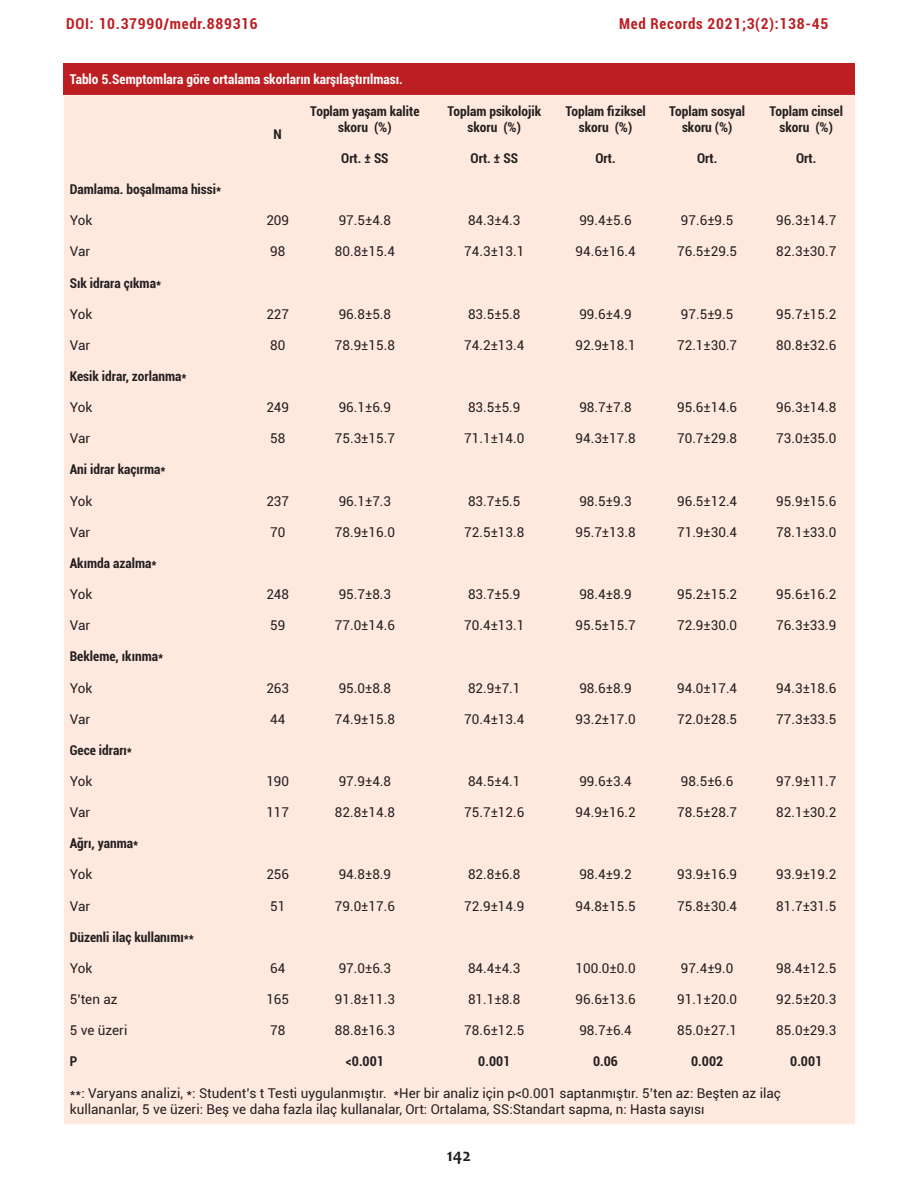
<style>
.page{position:relative;width:918px;height:1188px;background:#fff}
.page>*{position:absolute;margin:0;border:0;box-sizing:border-box;transform-origin:0 0}
.t1{font:700 18px "Candara";color:#231f20}
.t2{font:700 condensed 15px "Roboto";letter-spacing:.05em;color:#bd1e22}
.t3{font:13.5px/16.2px "Roboto";color:#231f20}
.t4{font:700 condensed 13.5px/16.2px "Roboto";color:#231f20;text-align:center}
.t5{font:700 condensed 13.5px "Roboto";color:#fff}
</style>
<div class="page">
<div style="left:64px;top:64px;width:791px;height:31px;background:#bd1e22"></div>
<div style="left:64px;top:95px;width:791px;height:1029px;background:#ffe9df"></div>
<p class="t2" style="left:66px;top:13px;width:193px">DOI: 10.37990/medr.889316</p>
<p class="t2" style="left:619px;top:13px;width:211px">Med Records 2021;3(2):138-45</p>
<p class="t5" style="left:70px;top:70px;width:335px">Tablo 5.Semptomlara göre ortalama skorların karşılaştırılması.</p>
<p class="t4" style="left:274px;top:126px;width:10px">N</p>
<p class="t4" style="left:310px;top:102px;width:111px">Toplam yaşam kalite skoru (%)</p>
<p class="t4" style="left:447px;top:102px;width:95px">Toplam psikolojik skoru (%)</p>
<p class="t4" style="left:565px;top:102px;width:82px">Toplam fiziksel skoru (%)</p>
<p class="t4" style="left:669px;top:102px;width:78px">Toplam sosyal skoru (%)</p>
<p class="t4" style="left:770px;top:102px;width:75px">Toplam cinsel skoru (%)</p>
<p class="t4" style="left:341px;top:150px;width:49px">Ort. ± SS</p>
<p class="t4" style="left:471px;top:150px;width:49px">Ort. ± SS</p>
<p class="t4" style="left:595px;top:150px;width:22px">Ort.</p>
<p class="t4" style="left:697px;top:150px;width:22px">Ort.</p>
<p class="t4" style="left:796px;top:150px;width:22px">Ort.</p>
<p class="t4" style="left:70px;top:181px;width:153px">Damlama. boşalmama hissi*</p>
<p class="t3" style="left:70px;top:212px;width:24px">Yok</p>
<p class="t3" style="left:266px;top:212px;width:24px">209</p>
<p class="t3" style="left:339px;top:212px;width:54px">97.5±4.8</p>
<p class="t3" style="left:468px;top:212px;width:54px">84.3±4.3</p>
<p class="t3" style="left:579px;top:212px;width:54px">99.4±5.6</p>
<p class="t3" style="left:681px;top:212px;width:54px">97.6±9.5</p>
<p class="t3" style="left:776px;top:212px;width:62px">96.3±14.7</p>
<p class="t3" style="left:70px;top:243px;width:22px">Var</p>
<p class="t3" style="left:270px;top:243px;width:17px">98</p>
<p class="t3" style="left:335px;top:243px;width:62px">80.8±15.4</p>
<p class="t3" style="left:464px;top:243px;width:62px">74.3±13.1</p>
<p class="t3" style="left:576px;top:243px;width:62px">94.6±16.4</p>
<p class="t3" style="left:677px;top:243px;width:62px">76.5±29.5</p>
<p class="t3" style="left:776px;top:243px;width:62px">82.3±30.7</p>
<p class="t4" style="left:70px;top:274px;width:93px">Sık idrara çıkma*</p>
<p class="t3" style="left:70px;top:305px;width:24px">Yok</p>
<p class="t3" style="left:266px;top:305px;width:24px">227</p>
<p class="t3" style="left:339px;top:305px;width:54px">96.8±5.8</p>
<p class="t3" style="left:468px;top:305px;width:54px">83.5±5.8</p>
<p class="t3" style="left:579px;top:305px;width:54px">99.6±4.9</p>
<p class="t3" style="left:681px;top:305px;width:54px">97.5±9.5</p>
<p class="t3" style="left:776px;top:305px;width:62px">95.7±15.2</p>
<p class="t3" style="left:70px;top:336px;width:22px">Var</p>
<p class="t3" style="left:270px;top:336px;width:17px">80</p>
<p class="t3" style="left:335px;top:336px;width:62px">78.9±15.8</p>
<p class="t3" style="left:464px;top:336px;width:62px">74.2±13.4</p>
<p class="t3" style="left:576px;top:336px;width:62px">92.9±18.1</p>
<p class="t3" style="left:677px;top:336px;width:62px">72.1±30.7</p>
<p class="t3" style="left:776px;top:336px;width:62px">80.8±32.6</p>
<p class="t4" style="left:70px;top:368px;width:118px">Kesik idrar, zorlanma*</p>
<p class="t3" style="left:70px;top:399px;width:24px">Yok</p>
<p class="t3" style="left:266px;top:399px;width:24px">249</p>
<p class="t3" style="left:339px;top:399px;width:54px">96.1±6.9</p>
<p class="t3" style="left:468px;top:399px;width:54px">83.5±5.9</p>
<p class="t3" style="left:579px;top:399px;width:54px">98.7±7.8</p>
<p class="t3" style="left:677px;top:399px;width:62px">95.6±14.6</p>
<p class="t3" style="left:776px;top:399px;width:62px">96.3±14.8</p>
<p class="t3" style="left:70px;top:430px;width:22px">Var</p>
<p class="t3" style="left:270px;top:430px;width:17px">58</p>
<p class="t3" style="left:335px;top:430px;width:62px">75.3±15.7</p>
<p class="t3" style="left:464px;top:430px;width:62px">71.1±14.0</p>
<p class="t3" style="left:576px;top:430px;width:62px">94.3±17.8</p>
<p class="t3" style="left:677px;top:430px;width:62px">70.7±29.8</p>
<p class="t3" style="left:776px;top:430px;width:62px">73.0±35.0</p>
<p class="t4" style="left:70px;top:461px;width:97px">Ani idrar kaçırma*</p>
<p class="t3" style="left:70px;top:492px;width:24px">Yok</p>
<p class="t3" style="left:266px;top:492px;width:24px">237</p>
<p class="t3" style="left:339px;top:492px;width:54px">96.1±7.3</p>
<p class="t3" style="left:468px;top:492px;width:54px">83.7±5.5</p>
<p class="t3" style="left:579px;top:492px;width:54px">98.5±9.3</p>
<p class="t3" style="left:677px;top:492px;width:62px">96.5±12.4</p>
<p class="t3" style="left:776px;top:492px;width:62px">95.9±15.6</p>
<p class="t3" style="left:70px;top:523px;width:22px">Var</p>
<p class="t3" style="left:270px;top:523px;width:17px">70</p>
<p class="t3" style="left:335px;top:523px;width:62px">78.9±16.0</p>
<p class="t3" style="left:464px;top:523px;width:62px">72.5±13.8</p>
<p class="t3" style="left:576px;top:523px;width:62px">95.7±13.8</p>
<p class="t3" style="left:677px;top:523px;width:62px">71.9±30.4</p>
<p class="t3" style="left:776px;top:523px;width:62px">78.1±33.0</p>
<p class="t4" style="left:70px;top:555px;width:88px">Akımda azalma*</p>
<p class="t3" style="left:70px;top:586px;width:24px">Yok</p>
<p class="t3" style="left:266px;top:586px;width:24px">248</p>
<p class="t3" style="left:339px;top:586px;width:54px">95.7±8.3</p>
<p class="t3" style="left:468px;top:586px;width:54px">83.7±5.9</p>
<p class="t3" style="left:579px;top:586px;width:54px">98.4±8.9</p>
<p class="t3" style="left:677px;top:586px;width:62px">95.2±15.2</p>
<p class="t3" style="left:776px;top:586px;width:62px">95.6±16.2</p>
<p class="t3" style="left:70px;top:617px;width:22px">Var</p>
<p class="t3" style="left:270px;top:617px;width:17px">59</p>
<p class="t3" style="left:335px;top:617px;width:62px">77.0±14.6</p>
<p class="t3" style="left:464px;top:617px;width:62px">70.4±13.1</p>
<p class="t3" style="left:576px;top:617px;width:62px">95.5±15.7</p>
<p class="t3" style="left:677px;top:617px;width:62px">72.9±30.0</p>
<p class="t3" style="left:776px;top:617px;width:62px">76.3±33.9</p>
<p class="t4" style="left:70px;top:648px;width:95px">Bekleme, ıkınma*</p>
<p class="t3" style="left:70px;top:679px;width:24px">Yok</p>
<p class="t3" style="left:266px;top:679px;width:24px">263</p>
<p class="t3" style="left:339px;top:679px;width:54px">95.0±8.8</p>
<p class="t3" style="left:468px;top:679px;width:54px">82.9±7.1</p>
<p class="t3" style="left:579px;top:679px;width:54px">98.6±8.9</p>
<p class="t3" style="left:677px;top:679px;width:62px">94.0±17.4</p>
<p class="t3" style="left:776px;top:679px;width:62px">94.3±18.6</p>
<p class="t3" style="left:70px;top:710px;width:22px">Var</p>
<p class="t3" style="left:270px;top:710px;width:17px">44</p>
<p class="t3" style="left:335px;top:710px;width:62px">74.9±15.8</p>
<p class="t3" style="left:464px;top:710px;width:62px">70.4±13.4</p>
<p class="t3" style="left:576px;top:710px;width:62px">93.2±17.0</p>
<p class="t3" style="left:677px;top:710px;width:62px">72.0±28.5</p>
<p class="t3" style="left:776px;top:710px;width:62px">77.3±33.5</p>
<p class="t4" style="left:70px;top:741px;width:64px">Gece idrarı*</p>
<p class="t3" style="left:70px;top:773px;width:24px">Yok</p>
<p class="t3" style="left:266px;top:773px;width:24px">190</p>
<p class="t3" style="left:339px;top:773px;width:54px">97.9±4.8</p>
<p class="t3" style="left:468px;top:773px;width:54px">84.5±4.1</p>
<p class="t3" style="left:579px;top:773px;width:54px">99.6±3.4</p>
<p class="t3" style="left:681px;top:773px;width:54px">98.5±6.6</p>
<p class="t3" style="left:776px;top:773px;width:62px">97.9±11.7</p>
<p class="t3" style="left:70px;top:804px;width:22px">Var</p>
<p class="t3" style="left:266px;top:804px;width:24px">117</p>
<p class="t3" style="left:335px;top:804px;width:62px">82.8±14.8</p>
<p class="t3" style="left:464px;top:804px;width:62px">75.7±12.6</p>
<p class="t3" style="left:576px;top:804px;width:62px">94.9±16.2</p>
<p class="t3" style="left:677px;top:804px;width:62px">78.5±28.7</p>
<p class="t3" style="left:776px;top:804px;width:62px">82.1±30.2</p>
<p class="t4" style="left:70px;top:835px;width:70px">Ağrı, yanma*</p>
<p class="t3" style="left:70px;top:866px;width:24px">Yok</p>
<p class="t3" style="left:266px;top:866px;width:24px">256</p>
<p class="t3" style="left:339px;top:866px;width:54px">94.8±8.9</p>
<p class="t3" style="left:468px;top:866px;width:54px">82.8±6.8</p>
<p class="t3" style="left:579px;top:866px;width:54px">98.4±9.2</p>
<p class="t3" style="left:677px;top:866px;width:62px">93.9±16.9</p>
<p class="t3" style="left:776px;top:866px;width:62px">93.9±19.2</p>
<p class="t3" style="left:70px;top:897px;width:22px">Var</p>
<p class="t3" style="left:270px;top:897px;width:17px">51</p>
<p class="t3" style="left:335px;top:897px;width:62px">79.0±17.6</p>
<p class="t3" style="left:464px;top:897px;width:62px">72.9±14.9</p>
<p class="t3" style="left:576px;top:897px;width:62px">94.8±15.5</p>
<p class="t3" style="left:677px;top:897px;width:62px">75.8±30.4</p>
<p class="t3" style="left:776px;top:897px;width:62px">81.7±31.5</p>
<p class="t4" style="left:70px;top:928px;width:126px">Düzenli ilaç kullanımı**</p>
<p class="t3" style="left:70px;top:959px;width:24px">Yok</p>
<p class="t3" style="left:270px;top:959px;width:17px">64</p>
<p class="t3" style="left:339px;top:959px;width:54px">97.0±6.3</p>
<p class="t3" style="left:468px;top:959px;width:54px">84.4±4.3</p>
<p class="t3" style="left:576px;top:959px;width:62px">100.0±0.0</p>
<p class="t3" style="left:681px;top:959px;width:54px">97.4±9.0</p>
<p class="t3" style="left:776px;top:959px;width:62px">98.4±12.5</p>
<p class="t3" style="left:70px;top:991px;width:49px">5’ten az</p>
<p class="t3" style="left:266px;top:991px;width:24px">165</p>
<p class="t3" style="left:335px;top:991px;width:62px">91.8±11.3</p>
<p class="t3" style="left:468px;top:991px;width:54px">81.1±8.8</p>
<p class="t3" style="left:576px;top:991px;width:62px">96.6±13.6</p>
<p class="t3" style="left:677px;top:991px;width:62px">91.1±20.0</p>
<p class="t3" style="left:776px;top:991px;width:62px">92.5±20.3</p>
<p class="t3" style="left:70px;top:1022px;width:59px">5 ve üzeri</p>
<p class="t3" style="left:270px;top:1022px;width:17px">78</p>
<p class="t3" style="left:335px;top:1022px;width:62px">88.8±16.3</p>
<p class="t3" style="left:464px;top:1022px;width:62px">78.6±12.5</p>
<p class="t3" style="left:579px;top:1022px;width:54px">98.7±6.4</p>
<p class="t3" style="left:677px;top:1022px;width:62px">85.0±27.1</p>
<p class="t3" style="left:776px;top:1022px;width:62px">85.0±29.3</p>
<p class="t4" style="left:70px;top:1053px;width:9px">P</p>
<p class="t4" style="left:346px;top:1053px;width:39px">&lt;0.001</p>
<p class="t4" style="left:478px;top:1053px;width:33px">0.001</p>
<p class="t4" style="left:593px;top:1053px;width:26px">0.06</p>
<p class="t4" style="left:691px;top:1053px;width:33px">0.002</p>
<p class="t4" style="left:790px;top:1053px;width:33px">0.001</p>
<p class="t3" style="left:70px;top:1084px;width:713px">**: Varyans analizi, *: Student’s t Testi uygulanmıştır. *Her bir analiz için p&lt;0.001 saptanmıştır. 5’ten az: Beşten az ilaç kullananlar, 5 ve üzeri: Beş ve daha fazla ilaç kullanalar, Ort: Ortalama, SS:Standart sapma, n: Hasta sayısı</p>
<h1 class="t1" style="left:447px;top:1143px;width:26px">142</h1>
</div>
